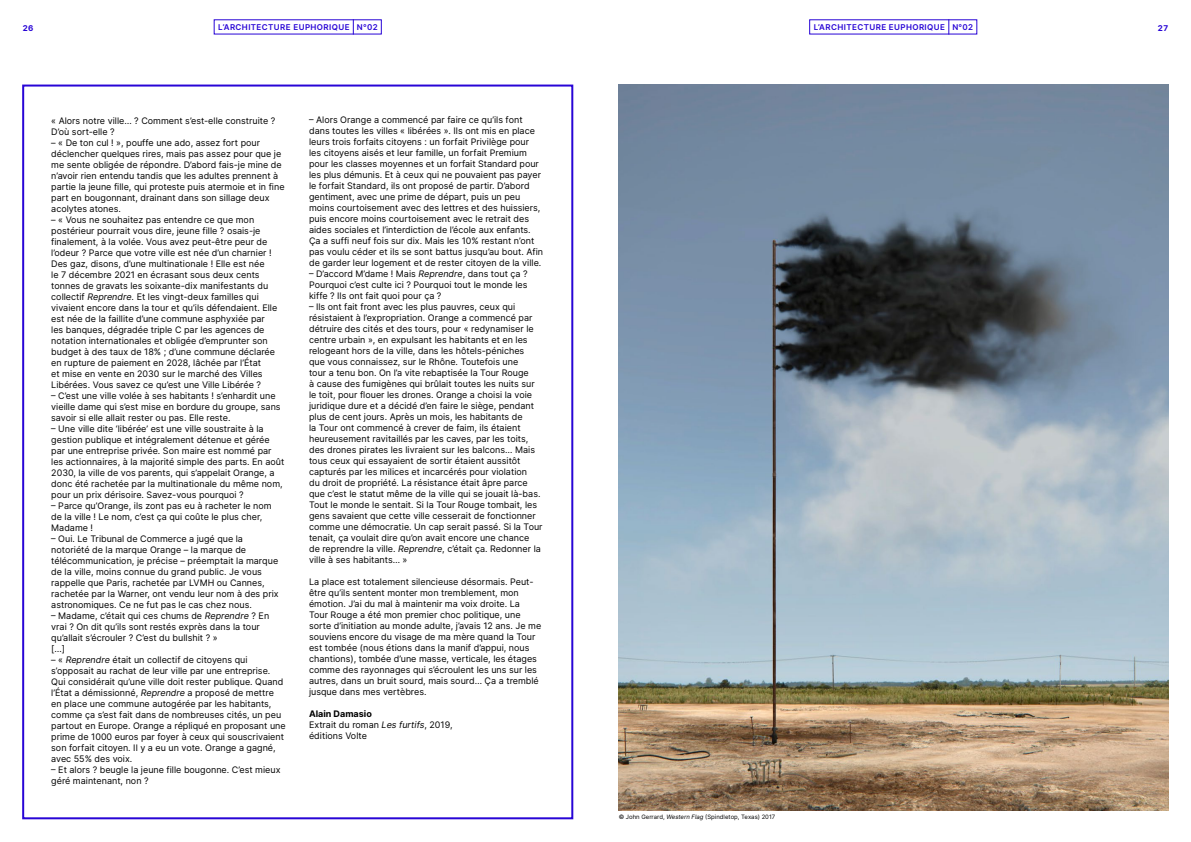
<style>
.page{position:relative;width:1191px;height:842px;background:#fff}
.page>*{position:absolute;margin:0;border:0;box-sizing:border-box;transform-origin:0 0}
.t1{font:9px/11px "Inter";color:#000}
.t2{font:600 8px "Inter";letter-spacing:.05em;color:#2805d6}
.t3{font:700 8px "Inter";color:#2805d6}
.t4{font:6px "Inter";color:#000}
.s1{font-style:italic}
.s2{font-weight:700}
</style>
<div class="page">
<svg style="left:353px;top:19px;width:1px;height:16px"></svg>
<svg style="left:948px;top:19px;width:1px;height:16px"></svg>
<img style="left:618px;top:85px;width:550px;height:726px">
<p class="t3" style="left:23px;top:22px;width:12px">26</p>
<p class="t2" style="left:218px;top:21px;width:161px">L’ARCHITECTURE EUPHORIQUE N°02</p>
<p class="t2" style="left:813px;top:21px;width:161px">L’ARCHITECTURE EUPHORIQUE N°02</p>
<p class="t3" style="left:1157px;top:22px;width:12px">27</p>
<p class="t1" style="left:51px;top:115px;width:226px">« Alors notre ville… ? Comment s’est-elle construite ?<br>D’où sort-elle ?</p>
<p class="t1" style="left:51px;top:137px;width:235px">– « De ton cul ! », pouffe une ado, assez fort pour déclencher quelques rires, mais pas assez pour que je me sente obligée de répondre. D’abord fais-je mine de n’avoir rien entendu tandis que les adultes prennent à partie la jeune fille, qui proteste puis atermoie et in fine part en bougonnant, drainant dans son sillage deux acolytes atones.</p>
<p class="t1" style="left:51px;top:214px;width:227px">– « Vous ne souhaitez pas entendre ce que mon postérieur pourrait vous dire, jeune fille ? osais-je finalement, à la volée. Vous avez peut-être peur de l’odeur ? Parce que votre ville est née d’un charnier !<br>Des gaz, disons, d’une multinationale ! Elle est née<br>le 7 décembre 2021 en écrasant sous deux cents tonnes de gravats les soixante-dix manifestants du collectif <span class="s1">Reprendre</span>. Et les vingt-deux familles qui vivaient encore dans la tour et qu’ils défendaient. Elle est née de la faillite d’une commune asphyxiée par les banques, dégradée triple C par les agences de notation internationales et obligée d’emprunter son budget à des taux de 18% ; d’une commune déclarée en rupture de paiement en 2028, lâchée par l’État<br>et mise en vente en 2030 sur le marché des Villes Libérées. Vous savez ce qu’est une Ville Libérée ?</p>
<p class="t1" style="left:51px;top:390px;width:231px">– C’est une ville volée à ses habitants ! s’enhardit une vieille dame qui s’est mise en bordure du groupe, sans savoir si elle allait rester ou pas. Elle reste.</p>
<p class="t1" style="left:51px;top:422px;width:235px">– Une ville dite ‘libérée’ est une ville soustraite à la gestion publique et intégralement détenue et gérée par une entreprise privée. Son maire est nommé par les actionnaires, à la majorité simple des parts. En août 2030, la ville de vos parents, qui s’appelait Orange, a donc été rachetée par la multinationale du même nom, pour un prix dérisoire. Savez-vous pourquoi ?</p>
<p class="t1" style="left:51px;top:499px;width:222px">– Parce qu’Orange, ils zont pas eu à racheter le nom de la ville ! Le nom, c’est ça qui coûte le plus cher,<br>Madame !</p>
<p class="t1" style="left:51px;top:532px;width:229px">– Oui. Le Tribunal de Commerce a jugé que la notoriété de la marque Orange – la marque de télécommunication, je précise – préemptait la marque de la ville, moins connue du grand public. Je vous rappelle que Paris, rachetée par LVMH ou Cannes, rachetée par la Warner, ont vendu leur nom à des prix astronomiques. Ce ne fut pas le cas chez nous.</p>
<p class="t1" style="left:51px;top:609px;width:219px">– Madame, c’était qui ces chums de <span class="s1">Reprendre</span> ? En vrai ? On dit qu’ils sont restés exprès dans la tour qu’allait s’écrouler ? C’est du bullshit ? »<br>[…]</p>
<p class="t1" style="left:51px;top:653px;width:236px">– « <span class="s1">Reprendre</span> était un collectif de citoyens qui s’opposait au rachat de leur ville par une entreprise.<br>Qui considérait qu’une ville doit rester publique. Quand l’État a démissionné, <span class="s1">Reprendre</span> a proposé de mettre en place une commune autogérée par les habitants, comme ça s’est fait dans de nombreuses cités, un peu partout en Europe. Orange a répliqué en proposant une prime de 1000 euros par foyer à ceux qui souscrivaient son forfait citoyen. Il y a eu un vote. Orange a gagné, avec 55% des voix.</p>
<p class="t1" style="left:51px;top:763px;width:231px">– Et alors ? beugle la jeune fille bougonne. C’est mieux géré maintenant, non ?</p>
<p class="t1" style="left:309px;top:114px;width:236px">– Alors Orange a commencé par faire ce qu’ils font dans toutes les villes « libérées ». Ils ont mis en place leurs trois forfaits citoyens : un forfait Privilège pour les citoyens aisés et leur famille, un forfait Premium pour les classes moyennes et un forfait Standard pour les plus démunis. Et à ceux qui ne pouvaient pas payer le forfait Standard, ils ont proposé de partir. D’abord gentiment, avec une prime de départ, puis un peu moins courtoisement avec des lettres et des huissiers, puis encore moins courtoisement avec le retrait des aides sociales et l’interdiction de l’école aux enfants.<br>Ça a suffi neuf fois sur dix. Mais les 10% restant n’ont pas voulu céder et ils se sont battus jusqu’au bout. Afin de garder leur logement et de rester citoyen de la ville.</p>
<p class="t1" style="left:309px;top:268px;width:220px;text-align:justify">– D’accord M’dame ! Mais <span class="s1">Reprendre</span>, dans tout ça ?<br>Pourquoi c’est culte ici ? Pourquoi tout le monde les kiffe ? Ils ont fait quoi pour ça ?</p>
<p class="t1" style="left:309px;top:301px;width:235px">– Ils ont fait front avec les plus pauvres, ceux qui résistaient à l’expropriation. Orange a commencé par détruire des cités et des tours, pour « redynamiser le centre urbain », en expulsant les habitants et en les relogeant hors de la ville, dans les hôtels-péniches<br>que vous connaissez, sur le Rhône. Toutefois une<br>tour a tenu bon. On l’a vite rebaptisée la Tour Rouge<br>à cause des fumigènes qui brûlait toutes les nuits sur le toit, pour flouer les drones. Orange a choisi la voie juridique dure et a décidé d’en faire le siège, pendant plus de cent jours. Après un mois, les habitants de<br>la Tour ont commencé à crever de faim, ils étaient heureusement ravitaillés par les caves, par les toits, des drones pirates les livraient sur les balcons… Mais tous ceux qui essayaient de sortir étaient aussitôt capturés par les milices et incarcérés pour violation<br>du droit de propriété. La résistance était âpre parce que c’est le statut même de la ville qui se jouait là-bas.<br>Tout le monde le sentait. Si la Tour Rouge tombait, les gens savaient que cette ville cesserait de fonctionner comme une démocratie. Un cap serait passé. Si la Tour tenait, ça voulait dire qu’on avait encore une chance<br>de reprendre la ville. <span class="s1">Reprendre</span>, c’était ça. Redonner la ville à ses habitants… »</p>
<p class="t1" style="left:309px;top:576px;width:234px">La place est totalement silencieuse désormais. Peut&shy;être qu’ils sentent monter mon tremblement, mon émotion. J’ai du mal à maintenir ma voix droite. La<br>Tour Rouge a été mon premier choc politique, une sorte d’initiation au monde adulte, j’avais 12 ans. Je me souviens encore du visage de ma mère quand la Tour est tombée (nous étions dans la manif d’appui, nous chantions), tombée d’une masse, verticale, les étages comme des rayonnages qui s’écroulent les uns sur les autres, dans un bruit sourd, mais sourd… Ça a tremblé jusque dans mes vertèbres.</p>
<p class="t1" style="left:309px;top:708px;width:145px"><span class="s2">Alain Damasio<br></span>Extrait du roman <span class="s1">Les furtifs</span>, 2019, éditions Volte</p>
<p class="t4" style="left:618px;top:813px;width:158px">© John Gerrard, <span class="s1">Western Flag</span> (Spindletop, Texas) 2017</p>
</div>
